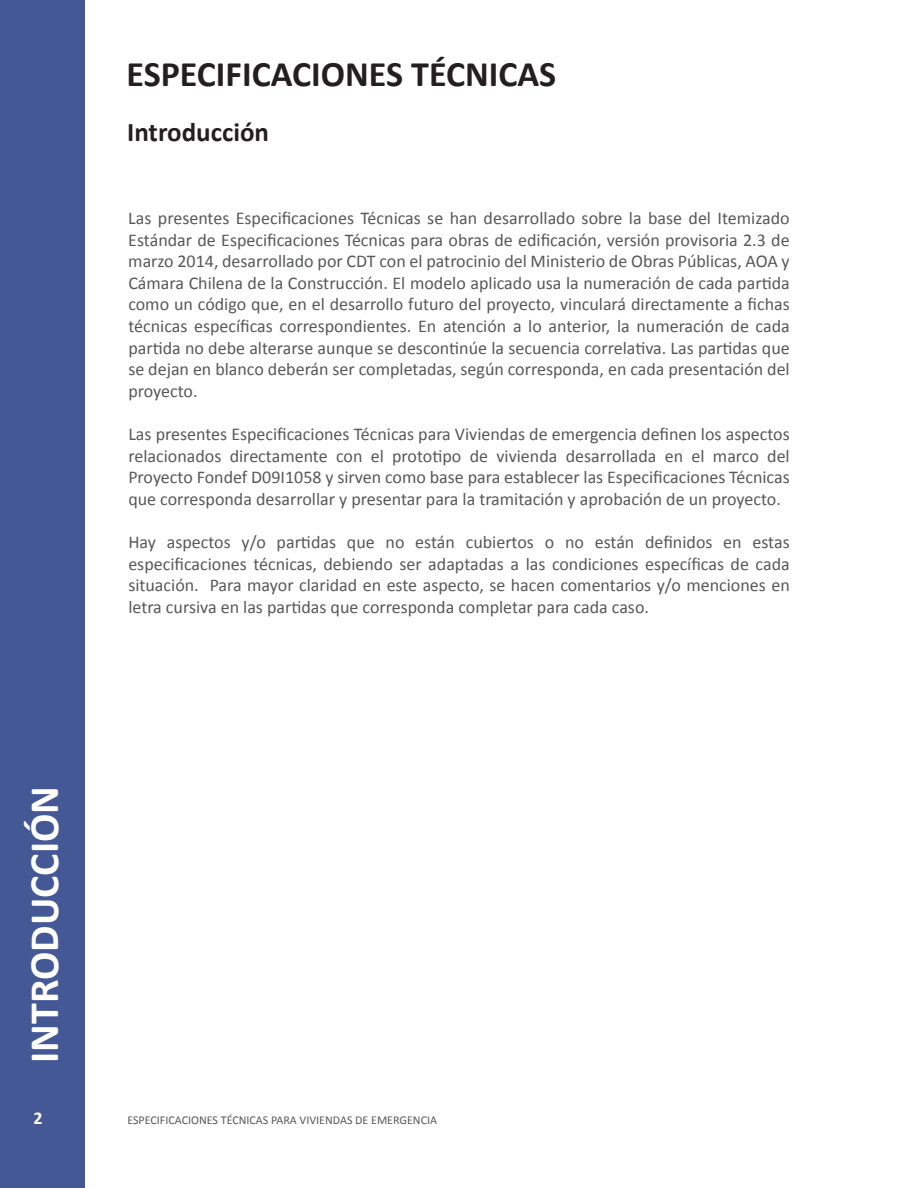
<style>
.page{position:relative;width:918px;height:1188px;background:#fff}
.page>*{position:absolute;margin:0;border:0;box-sizing:border-box;transform-origin:0 0}
.t1{font:700 42px "Calibri";color:#fff}
.t2{font:700 36px "Calibri";color:#231f20}
.t3{font:700 27px "Calibri";color:#231f20}
.t4{font:18px/21.6px "Calibri";color:#57585a;text-align:justify}
.t5{font:700 18px "Calibri";color:#fff}
.t6{font:12px "Calibri";color:#57585a}
</style>
<div class="page">
<div style="left:0;top:0;width:85px;height:1188px;background:#445896"></div>
<h1 class="t1" style="left:17px;top:1063px;width:278px;rotate:-90deg">INTRODUCCIÓN</h1>
<p class="t5" style="left:33px;top:1107px;width:11px">2</p>
<p class="t2" style="left:126px;top:51px;width:431px">ESPECIFICACIONES TÉCNICAS</p>
<p class="t3" style="left:127px;top:115px;width:143px">Introducción</p>
<p class="t4" style="left:128px;top:207px;width:663px">Las presentes Especificaciones Técnicas se han desarrollado sobre la base del Itemizado Estándar de Especificaciones Técnicas para obras de edificación, versión provisoria 2.3 de marzo 2014, desarrollado por CDT con el patrocinio del Ministerio de Obras Públicas, AOA y Cámara Chilena de la Construcción. El modelo aplicado usa la numeración de cada partida como un código que, en el desarrollo futuro del proyecto, vinculará directamente a fichas técnicas específicas correspondientes. En atención a lo anterior, la numeración de cada partida no debe alterarse aunque se descontinúe la secuencia correlativa. Las partidas que se dejan en blanco deberán ser completadas, según corresponda, en cada presentación del proyecto.</p>
<p class="t4" style="left:128px;top:423px;width:663px">Las presentes Especificaciones Técnicas para Viviendas de emergencia definen los aspectos relacionados directamente con el prototipo de vivienda desarrollada en el marco del Proyecto Fondef D09I1058 y sirven como base para establecer las Especificaciones Técnicas que corresponda desarrollar y presentar para la tramitación y aprobación de un proyecto.</p>
<p class="t4" style="left:128px;top:531px;width:663px">Hay aspectos y/o partidas que no están cubiertos o no están definidos en estas especificaciones técnicas, debiendo ser adaptadas a las condiciones específicas de cada situación. Para mayor claridad en este aspecto, se hacen comentarios y/o menciones en letra cursiva en las partidas que corresponda completar para cada caso.</p>
<p class="t6" style="left:127px;top:1112px;width:311px">ESPECIFICACIONES TÉCNICAS PARA VIVIENDAS DE EMERGENCIA</p>
</div>
